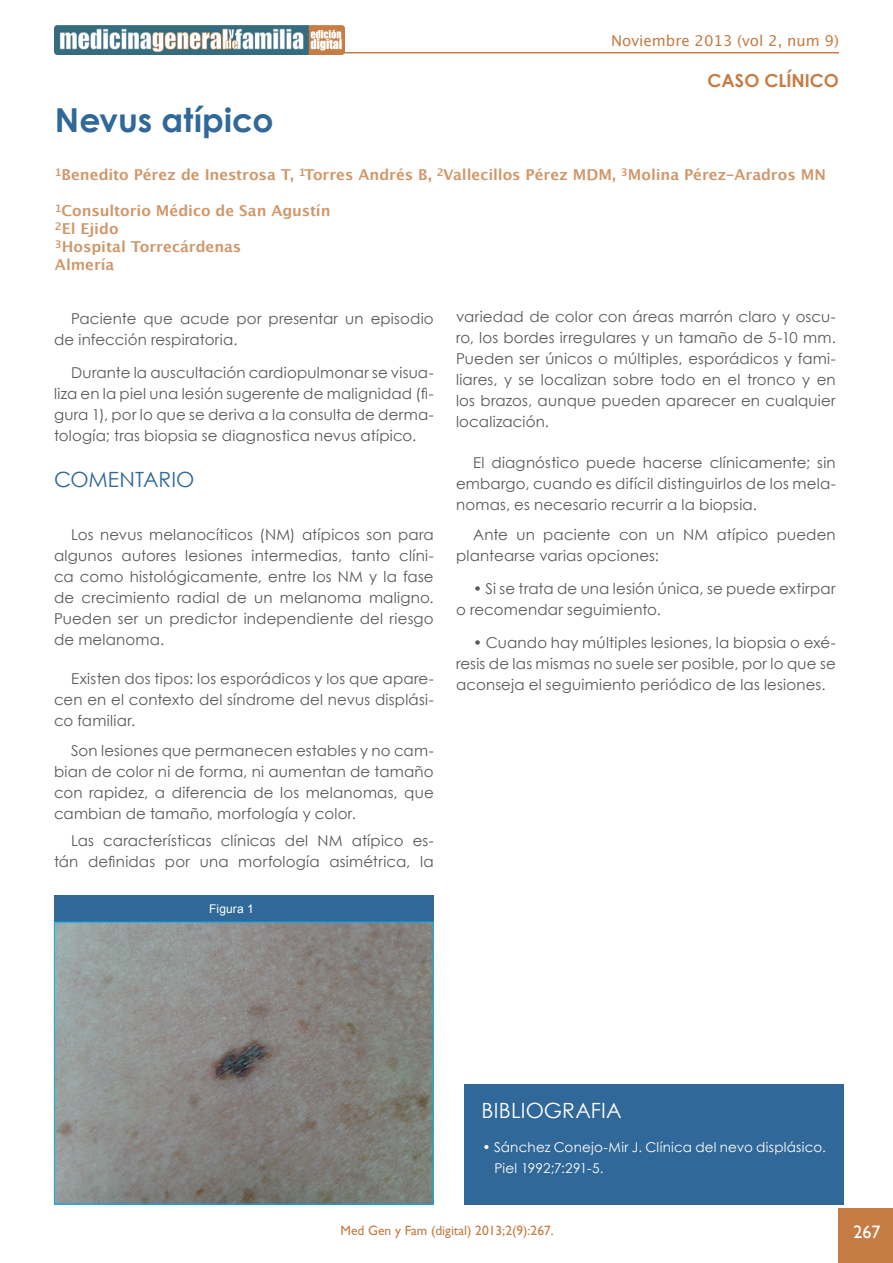
<style>
.page{position:relative;width:893px;height:1263px;background:#fff}
.page>*{position:absolute;margin:0;border:0;box-sizing:border-box;transform-origin:0 0}
.Titulo_principal{font:700 33px "Century Gothic";letter-spacing:.005em;color:#306899}
.Bibliografía_título{font:21px "Century Gothic";letter-spacing:.005em;color:#fff}
.Titulo_1{font:21px "Century Gothic";color:#306899}
.SECCIÓN{font:700 18px "Century Gothic";color:#c57d45}
.t1{font:18px "Gill Sans";color:#fff}
.Parrafo{font:15px/21px "Century Gothic";letter-spacing:.01em;color:#57585a;text-align:justify}
.Autor_es_artículos{font:700 15px "Lucida Grande";letter-spacing:-.005em;color:#d1976a}
.t2{font:15px "Lucida Grande";color:#c57d45}
.Bibliografía{font:13.5px/21px "Century Gothic";letter-spacing:.015em;color:#fff}
.t3{font:13.5px "Gill Sans";color:#c57d45}
.Titulo_Tabla_MGYF{font:12px "Arial";letter-spacing:.01em;color:#fff}
</style>
<div class="page">
<img style="left:54px;top:26px;width:291px;height:28px">
<hr style="left:313px;top:52px;width:526px;height:1px;background:#c57d45">
<div style="left:839px;top:1209px;width:54px;height:54px;background:#c57d45"></div>
<div style="left:465px;top:1084px;width:379px;height:120px;background:#306899"></div>
<div style="left:54px;top:895px;width:380px;height:28px;background:#306899"></div>
<img style="left:56px;top:924px;width:376px;height:278px">
<div style="left:54px;top:922px;width:380px;height:282px;border:1px solid #00aeef"></div>
<p class="t2" style="left:611px;top:32px;width:229px">Noviembre 2013 (vol 2, num 9)</p>
<p class="SECCIÓN" style="left:708px;top:67px;width:133px">CASO CLÍNICO</p>
<p class="Titulo_principal" style="left:55px;top:95px;width:220px">Nevus atípico</p>
<p class="Autor_es_artículos" style="left:55px;top:162px;width:772px"><sup>1</sup>Benedito Pérez de Inestrosa T, <sup>1</sup>Torres Andrés B, <sup>2</sup>Vallecillos Pérez MDM, <sup>3</sup>Molina Pérez-Aradros MN</p>
<p class="Autor_es_artículos" style="left:55px;top:198px;width:277px"><sup>1</sup>Consultorio Médico de San Agustín</p>
<p class="Autor_es_artículos" style="left:55px;top:216px;width:65px"><sup>2</sup>El Ejido</p>
<p class="Autor_es_artículos" style="left:55px;top:234px;width:188px"><sup>3</sup>Hospital Torrecárdenas</p>
<p class="Autor_es_artículos" style="left:55px;top:252px;width:61px">Almería</p>
<p class="Parrafo" style="left:54px;top:308px;width:381px;text-indent:17px">Paciente que acude por presentar un episodio de infección respiratoria.</p>
<p class="Parrafo" style="left:54px;top:362px;width:381px;text-indent:17px">Durante la auscultación cardiopulmonar se visua&shy;liza en la piel una lesión sugerente de malignidad (fi&shy;gura 1), por lo que se deriva a la consulta de derma&shy;tología; tras biopsia se diagnostica nevus atípico.</p>
<p class="Titulo_1" style="left:54px;top:465px;width:142px">COMENTARIO</p>
<p class="Parrafo" style="left:54px;top:524px;width:381px;text-indent:17px">Los nevus melanocíticos (NM) atípicos son para algunos autores lesiones intermedias, tanto clíni&shy;ca como histológicamente, entre los NM y la fase de crecimiento radial de un melanoma maligno.<br>Pueden ser un predictor independiente del riesgo de melanoma.</p>
<p class="Parrafo" style="left:54px;top:668px;width:381px;text-indent:17px">Existen dos tipos: los esporádicos y los que apare&shy;cen en el contexto del síndrome del nevus displási&shy;co familiar.</p>
<p class="Parrafo" style="left:54px;top:740px;width:381px;text-indent:17px">Son lesiones que permanecen estables y no cam&shy;bian de color ni de forma, ni aumentan de tamaño con rapidez, a diferencia de los melanomas, que cambian de tamaño, morfología y color.</p>
<p class="Parrafo" style="left:54px;top:830px;width:381px;text-align:right">Las características clínicas del NM atípico es&shy;tán definidas por una morfología asimétrica, la</p>
<p class="Titulo_Tabla_MGYF" style="left:209px;top:901px;width:46px">Figura 1</p>
<p class="Parrafo" style="left:456px;top:306px;width:381px">variedad de color con áreas marrón claro y oscu&shy;ro, los bordes irregulares y un tamaño de 5-10 mm.<br>Pueden ser únicos o múltiples, esporádicos y fami&shy;liares, y se localizan sobre todo en el tronco y en los brazos, aunque pueden aparecer en cualquier localización.</p>
<p class="Parrafo" style="left:456px;top:452px;width:381px;text-indent:17px">El diagnóstico puede hacerse clínicamente; sin embargo, cuando es difícil distinguirlos de los mela&shy;nomas, es necesario recurrir a la biopsia.</p>
<p class="Parrafo" style="left:456px;top:524px;width:381px;text-indent:17px">Ante un paciente con un NM atípico pueden plantearse varias opciones:</p>
<p class="Parrafo" style="left:456px;top:578px;width:381px;text-indent:17px">• Si se trata de una lesión única, se puede extirpar o recomendar seguimiento.</p>
<p class="Parrafo" style="left:456px;top:632px;width:381px;text-indent:17px">• Cuando hay múltiples lesiones, la biopsia o exé&shy;resis de las mismas no suele ser posible, por lo que se aconseja el seguimiento periódico de las lesiones.</p>
<p class="Bibliografía_título" style="left:482px;top:1096px;width:141px">BIBLIOGRAFIA</p>
<p class="Bibliografía" style="left:495px;top:1136px;width:333px;text-indent:-12px">• Sánchez Conejo-Mir J. Clínica del nevo displásico.<br>Piel 1992;7:291-5.</p>
<p class="t3" style="left:341px;top:1223px;width:215px">Med Gen y Fam (digital) 2013;2(9):267.</p>
<p class="t1" style="left:854px;top:1222px;width:28px">267</p>
</div>
